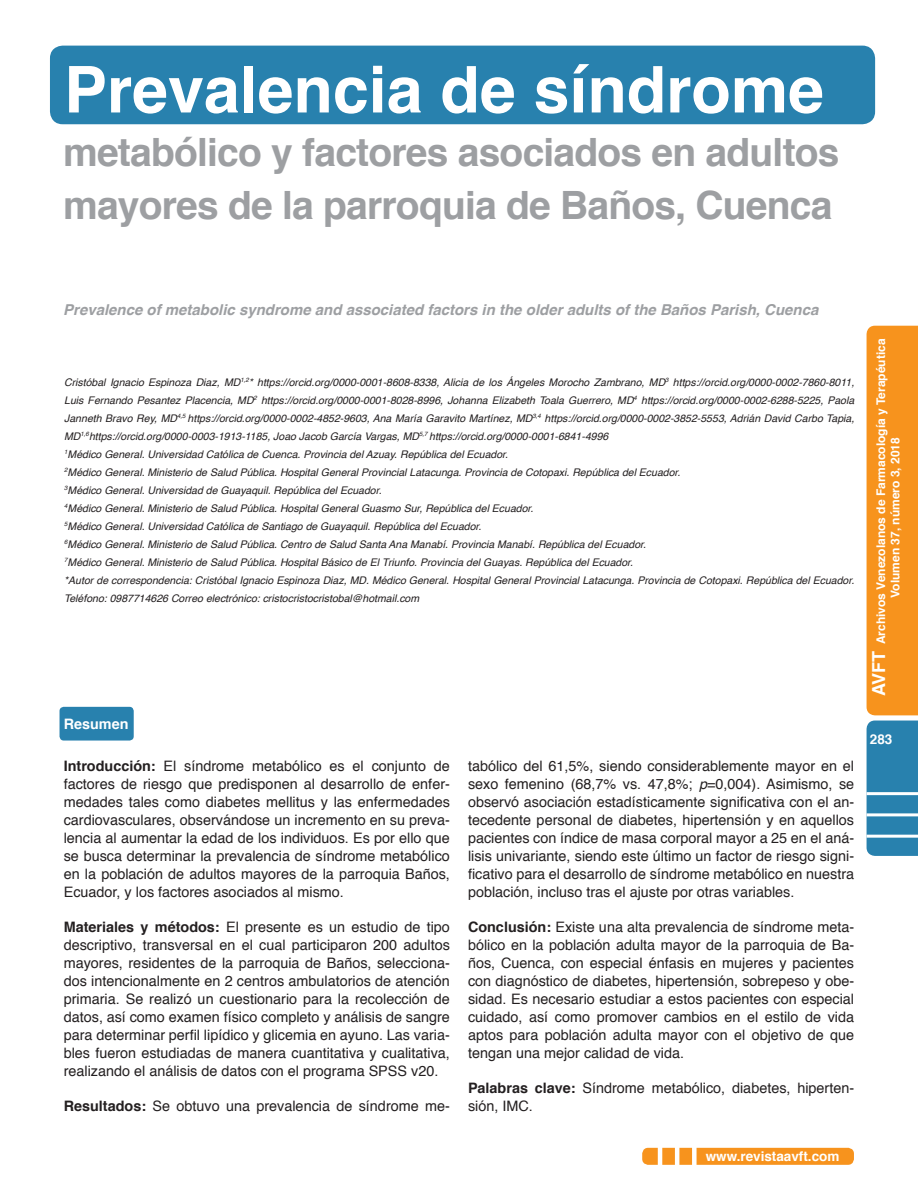
<style>
.page{position:relative;width:918px;height:1188px;background:#fff}
.page>*{position:absolute;margin:0;border:0;box-sizing:border-box;transform-origin:0 0}
.t1{font:700 64.5px "Helvetica";color:#fff}
.t2{font:700 39px/52.5px "Helvetica";letter-spacing:-.02em;color:#9d9fa2}
.t3{font:italic 700 15px "Helvetica";color:#9d9fa2}
.t4{font:14.4px/18px "Helvetica";color:#231f20;text-align:justify}
.t5{font:700 14.4px "Helvetica";color:#fff}
.t6{font:700 13.5px "Helvetica";color:#fff}
.t7{font:700 12px/14.4px "Helvetica";color:#fff;text-align:center}
.Párrafo_de_lista{font:italic 10.5px/18px "Helvetica";color:#231f20;text-align:justify}
.s1{font-weight:700}
.s2{font-style:italic}
.s3{font-size:18px}
</style>
<div class="page">
<div style="left:867px;top:721px;width:51px;height:135px;background:#2881ae"></div>
<div style="left:867px;top:326px;width:51px;height:389px;background:#f7931d"></div>
<hr style="left:867px;top:835px;width:51px;height:3px;background:#fff">
<hr style="left:867px;top:813px;width:51px;height:3px;background:#fff">
<hr style="left:867px;top:792px;width:51px;height:3px;background:#fff">
<div style="left:642px;top:1148px;width:212px;height:17px;background:#f7931d;border-radius:6px"></div>
<div style="left:692px;top:1139px;width:5px;height:33px;background:#fff"></div>
<hr style="left:675px;top:1140px;width:4px;height:33px;background:#fff">
<hr style="left:658px;top:1140px;width:4px;height:33px;background:#fff">
<div style="left:50px;top:46px;width:825px;height:78px;background:#2881ae;border-radius:13px"></div>
<div style="left:60px;top:707px;width:74px;height:34px;background:#2881ae;border-radius:4px"></div>
<p class="t1" style="left:64px;top:38px;width:762px">Prevalencia de síndrome</p>
<p class="t2" style="left:63px;top:127px;width:778px">metabólico y factores asociados en adultos mayores de la parroquia de Baños, Cuenca</p>
<p class="t3" style="left:63px;top:297px;width:757px">Prevalence of metabolic syndrome and associated factors in the older adults of the Baños Parish, Cuenca</p>
<p class="Párrafo_de_lista" style="left:64px;top:373px;width:792px">Cristóbal Ignacio Espinoza Diaz, MD<sup>1,2</sup>* https://orcid.org/0000-0001-8608-8338, Alicia de los Ángeles Morocho Zambrano, MD<sup>3</sup> https://orcid.org/0000-0002-7860-8011, Luis Fernando Pesantez Placencia, MD<sup>2</sup> https://orcid.org/0000-0001-8028-8996, Johanna Elizabeth Toala Guerrero, MD<sup>4</sup> https://orcid.org/0000-0002-6288-5225, Paola Janneth Bravo Rey, MD<sup>4,5</sup> https://orcid.org/0000-0002-4852-9603, Ana María Garavito Martínez, MD<sup>3,4</sup> https://orcid.org/0000-0002-3852-5553, Adrián David Carbo Tapia, MD<sup>1,6</sup>https://orcid.org/0000-0003-1913-1185, Joao Jacob García Vargas, MD<sup>5,7</sup> https://orcid.org/0000-0001-6841-4996</p>
<p class="Párrafo_de_lista" style="left:64px;top:445px;width:445px"><sup>1</sup>Médico General. Universidad Católica de Cuenca. Provincia del Azuay. República del Ecuador.</p>
<p class="Párrafo_de_lista" style="left:64px;top:463px;width:618px"><sup>2</sup>Médico General. Ministerio de Salud Pública. Hospital General Provincial Latacunga. Provincia de Cotopaxi. República del Ecuador.</p>
<p class="Párrafo_de_lista" style="left:64px;top:481px;width:319px"><sup>3</sup>Médico General. Universidad de Guayaquil. República del Ecuador.</p>
<p class="Párrafo_de_lista" style="left:64px;top:499px;width:471px"><sup>4</sup>Médico General. Ministerio de Salud Pública. Hospital General Guasmo Sur, República del Ecuador.</p>
<p class="Párrafo_de_lista" style="left:64px;top:517px;width:419px"><sup>5</sup>Médico General. Universidad Católica de Santiago de Guayaquil. República del Ecuador.</p>
<p class="Párrafo_de_lista" style="left:64px;top:535px;width:583px"><sup>6</sup>Médico General. Ministerio de Salud Pública. Centro de Salud Santa Ana Manabí. Provincia Manabí. República del Ecuador.</p>
<p class="Párrafo_de_lista" style="left:64px;top:553px;width:570px"><sup>7</sup>Médico General. Ministerio de Salud Pública. Hospital Básico de El Triunfo. Provincia del Guayas. República del Ecuador.</p>
<p class="Párrafo_de_lista" style="left:64px;top:571px;width:792px">*Autor de correspondencia: Cristóbal Ignacio Espinoza Diaz, MD. Médico General. Hospital General Provincial Latacunga. Provincia de Cotopaxi. República del Ecuador.<br>Teléfono: 0987714626 Correo electrónico: cristocristocristobal@hotmail.com</p>
<p class="t5" style="left:64px;top:712px;width:66px">Resumen</p>
<p class="t4" style="left:64px;top:758px;width:388px"><span class="s1">Introducción:</span> El síndrome metabólico es el conjunto de factores de riesgo que predisponen al desarrollo de enfer&shy;medades tales como diabetes mellitus y las enfermedades cardiovasculares, observándose un incremento en su preva&shy;lencia al aumentar la edad de los individuos. Es por ello que se busca determinar la prevalencia de síndrome metabólico en la población de adultos mayores de la parroquia Baños, Ecuador, y los factores asociados al mismo.</p>
<p class="t4" style="left:64px;top:919px;width:388px"><span class="s1">Materiales y métodos:</span> El presente es un estudio de tipo descriptivo, transversal en el cual participaron 200 adultos mayores, residentes de la parroquia de Baños, selecciona&shy;dos intencionalmente en 2 centros ambulatorios de atención primaria. Se realizó un cuestionario para la recolección de datos, así como examen físico completo y análisis de sangre para determinar perfil lipídico y glicemia en ayuno. Las varia&shy;bles fueron estudiadas de manera cuantitativa y cualitativa, realizando el análisis de datos con el programa SPSS v20.</p>
<p class="t4" style="left:64px;top:1098px;width:388px"><span class="s1">Resultados:</span> Se obtuvo una prevalencia de síndrome me-</p>
<p class="t4" style="left:468px;top:758px;width:388px">tabólico del 61,5%, siendo considerablemente mayor en el sexo femenino (68,7% vs. 47,8%; <span class="s2">p</span>=0,004). Asimismo, se observó asociación estadísticamente significativa con el an&shy;tecedente personal de diabetes, hipertensión y en aquellos pacientes con índice de masa corporal mayor a 25 en el aná&shy;lisis univariante, siendo este último un factor de riesgo signi&shy;ficativo para el desarrollo de síndrome metabólico en nuestra población, incluso tras el ajuste por otras variables.</p>
<p class="t4" style="left:468px;top:919px;width:388px"><span class="s1">Conclusión:</span> Existe una alta prevalencia de síndrome meta&shy;bólico en la población adulta mayor de la parroquia de Ba&shy;ños, Cuenca, con especial énfasis en mujeres y pacientes con diagnóstico de diabetes, hipertensión, sobrepeso y obe&shy;sidad. Es necesario estudiar a estos pacientes con especial cuidado, así como promover cambios en el estilo de vida aptos para población adulta mayor con el objetivo de que tengan una mejor calidad de vida.</p>
<p class="t4" style="left:468px;top:1080px;width:388px"><span class="s1">Palabras clave:</span> Síndrome metabólico, diabetes, hiperten&shy;sión, IMC.</p>
<p class="t6" style="left:706px;top:1145px;width:135px">www.revistaavft.com</p>
<p class="t7" style="left:874px;top:696px;width:359px;rotate:-90deg"><span class="s3">AVFT</span> Archivos Venezolanos de Farmacología y Terapéutica<br>Volumen 37, número 3, 2018</p>
<p class="t6" style="left:870px;top:729px;width:24px">283</p>
</div>
